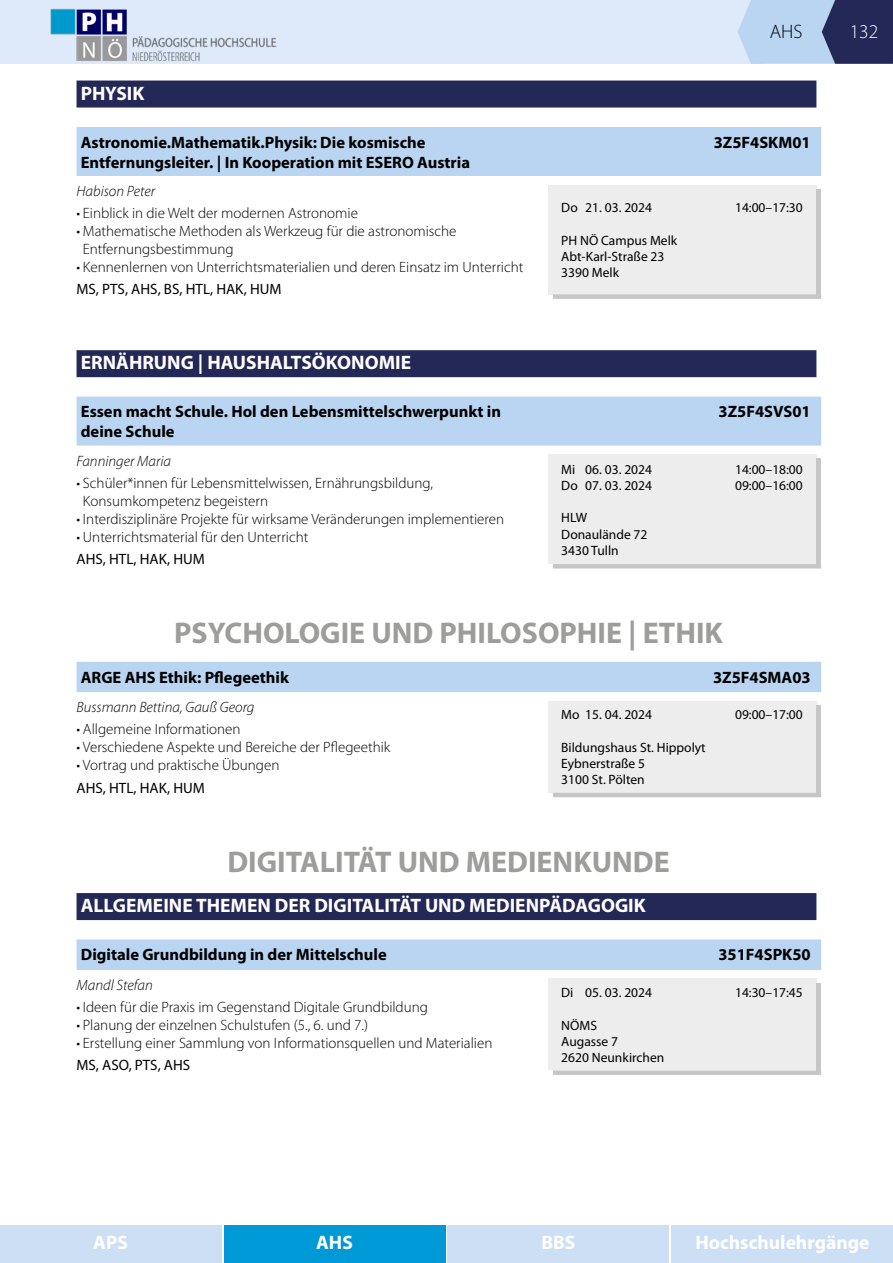
<style>
.page{position:relative;width:893px;height:1263px;background:#fff}
.page>*{position:absolute;margin:0;border:0;box-sizing:border-box;transform-origin:0 0}
.t1{font:700 30px "Myriad Pro";color:#9d9d9c}
.t2{font:700 19.5px "Myriad Pro";color:#fff}
.t3{font:300 19.5px "Myriad Pro";color:#000}
.t4{font:300 19.5px "Myriad Pro";color:#fff}
.t5{font:700 16.5px/19.8px "Myriad Pro";color:#000}
.t6{font:300 15px/18px "Myriad Pro";color:#000}
.t7{font:15px "Myriad Pro";color:#000}
.t8{font:italic 300 15px "Myriad Pro";color:#000}
.t9{font:13.5px/16.2px "Myriad Pro";color:#000}
</style>
<div class="page">
<div style="left:0;top:0;width:765px;height:64px;background:#deeaf9"></div>
<svg style="left:738px;top:0;width:155px;height:64px;background:#7c8eb1"></svg>
<img style="left:50px;top:8px;width:227px;height:54px">
<div style="left:0;top:1226px;width:221px;height:37px;background:#ccdff5"></div>
<div style="left:224px;top:1226px;width:221px;height:37px;background:#0099d7"></div>
<div style="left:448px;top:1226px;width:221px;height:37px;background:#ccdff5"></div>
<div style="left:672px;top:1226px;width:221px;height:37px;background:#ccdff5"></div>
<div style="left:77px;top:81px;width:739px;height:27px;background:#232856"></div>
<div style="left:77px;top:350px;width:739px;height:27px;background:#232856"></div>
<div style="left:77px;top:893px;width:739px;height:27px;background:#232856"></div>
<div style="left:77px;top:127px;width:744px;height:49px;background:#b9d5f1"></div>
<div style="left:549px;top:185px;width:268px;height:109px;background:#ededed"></div>
<hr style="left:817px;top:189px;width:4px;height:105px;background:#c6c6c6">
<svg style="left:553px;top:294px;width:268px;height:5px"></svg>
<div style="left:77px;top:397px;width:744px;height:49px;background:#b9d5f1"></div>
<div style="left:549px;top:454px;width:268px;height:110px;background:#ededed"></div>
<hr style="left:817px;top:459px;width:4px;height:105px;background:#c6c6c6">
<svg style="left:553px;top:564px;width:268px;height:4px"></svg>
<div style="left:77px;top:662px;width:744px;height:30px;background:#b9d5f1"></div>
<div style="left:549px;top:701px;width:268px;height:92px;background:#ededed"></div>
<hr style="left:817px;top:705px;width:4px;height:88px;background:#c6c6c6">
<svg style="left:553px;top:793px;width:268px;height:4px"></svg>
<div style="left:77px;top:939px;width:744px;height:31px;background:#b9d5f1"></div>
<div style="left:549px;top:978px;width:268px;height:92px;background:#ededed"></div>
<hr style="left:817px;top:983px;width:4px;height:87px;background:#c6c6c6">
<svg style="left:553px;top:1070px;width:268px;height:5px"></svg>
<h2 class="t3" style="left:770px;top:21px;width:34px">AHS</h2>
<h2 class="t4" style="left:850px;top:21px;width:30px">132</h2>
<h2 class="t2" style="left:81px;top:82px;width:65px">PHYSIK</h2>
<p class="t5" style="left:81px;top:133px;width:391px">Astronomie.Mathematik.Physik: Die kosmische<br>Entfernungsleiter. | In Kooperation mit ESERO Austria</p>
<p class="t5" style="left:714px;top:133px;width:99px">3Z5F4SKM01</p>
<p class="t8" style="left:77px;top:182px;width:80px">Habison Peter</p>
<p class="t6" style="left:77px;top:204px;width:283px">• Einblick in die Welt der modernen Astronomie</p>
<p class="t6" style="left:83px;top:222px;width:375px;text-indent:-6px">• Mathematische Methoden als Werkzeug für die astronomische<br>Entfernungsbestimmung</p>
<p class="t6" style="left:77px;top:258px;width:448px">• Kennenlernen von Unterrichtsmaterialien und deren Einsatz im Unterricht</p>
<p class="t7" style="left:77px;top:281px;width:206px">MS, PTS, AHS, BS, HTL, HAK, HUM</p>
<p class="t9" style="left:561px;top:200px;width:92px">Do 21. 03. 2024</p>
<p class="t9" style="left:735px;top:200px;width:69px">14:00–17:30</p>
<p class="t9" style="left:561px;top:232px;width:117px">PH NÖ Campus Melk<br>Abt-Karl-Straße 23<br>3390 Melk</p>
<h2 class="t2" style="left:81px;top:352px;width:332px">ERNÄHRUNG | HAUSHALTSÖKONOMIE</h2>
<p class="t5" style="left:81px;top:402px;width:422px">Essen macht Schule. Hol den Lebensmittelschwerpunkt in deine Schule</p>
<p class="t5" style="left:718px;top:402px;width:94px">3Z5F4SVS01</p>
<p class="t8" style="left:77px;top:451px;width:96px">Fanninger Maria</p>
<p class="t6" style="left:83px;top:474px;width:352px;text-indent:-6px">• Schüler*innen für Lebensmittelwissen, Ernährungsbildung,<br>Konsumkompetenz begeistern</p>
<p class="t6" style="left:77px;top:510px;width:429px">• Interdisziplinäre Projekte für wirksame Veränderungen implementieren</p>
<p class="t6" style="left:77px;top:528px;width:233px">• Unterrichtsmaterial für den Unterricht</p>
<p class="t7" style="left:77px;top:551px;width:130px">AHS, HTL, HAK, HUM</p>
<p class="t9" style="left:561px;top:461px;width:92px">Mi 06. 03. 2024</p>
<p class="t9" style="left:735px;top:461px;width:69px">14:00–18:00</p>
<p class="t9" style="left:561px;top:478px;width:92px">Do 07. 03. 2024</p>
<p class="t9" style="left:735px;top:478px;width:69px">09:00–16:00</p>
<p class="t9" style="left:561px;top:510px;width:88px">HLW<br>Donaulände 72<br>3430 Tulln</p>
<h1 class="t1" style="left:174px;top:616px;width:550px">PSYCHOLOGIE UND PHILOSOPHIE | ETHIK</h1>
<p class="t5" style="left:81px;top:667px;width:210px">ARGE AHS Ethik: Pflegeethik</p>
<p class="t5" style="left:713px;top:667px;width:99px">3Z5F4SMA03</p>
<p class="t8" style="left:77px;top:698px;width:179px">Bussmann Bettina, Gauß Georg</p>
<p class="t6" style="left:77px;top:720px;width:166px">• Allgemeine Informationen</p>
<p class="t6" style="left:77px;top:738px;width:315px">• Verschiedene Aspekte und Bereiche der Pflegeethik</p>
<p class="t6" style="left:77px;top:756px;width:204px">• Vortrag und praktische Übungen</p>
<p class="t7" style="left:77px;top:779px;width:130px">AHS, HTL, HAK, HUM</p>
<p class="t9" style="left:561px;top:707px;width:92px">Mo 15. 04. 2024</p>
<p class="t9" style="left:735px;top:707px;width:69px">09:00–17:00</p>
<p class="t9" style="left:561px;top:739px;width:146px">Bildungshaus St. Hippolyt<br>Eybnerstraße 5<br>3100 St. Pölten</p>
<h1 class="t1" style="left:227px;top:845px;width:444px">DIGITALITÄT UND MEDIENKUNDE</h1>
<h2 class="t2" style="left:81px;top:895px;width:566px">ALLGEMEINE THEMEN DER DIGITALITÄT UND MEDIENPÄDAGOGIK</h2>
<p class="t5" style="left:81px;top:945px;width:307px">Digitale Grundbildung in der Mittelschule</p>
<p class="t5" style="left:718px;top:945px;width:94px">351F4SPK50</p>
<p class="t8" style="left:77px;top:976px;width:78px">Mandl Stefan</p>
<p class="t6" style="left:77px;top:998px;width:353px">• Ideen für die Praxis im Gegenstand Digitale Grundbildung</p>
<p class="t6" style="left:77px;top:1016px;width:293px">• Planung der einzelnen Schulstufen (5., 6. und 7.)</p>
<p class="t6" style="left:77px;top:1034px;width:417px">• Erstellung einer Sammlung von Informationsquellen und Materialien</p>
<p class="t7" style="left:77px;top:1057px;width:115px">MS, ASO, PTS, AHS</p>
<p class="t9" style="left:561px;top:985px;width:92px">Di 05. 03. 2024</p>
<p class="t9" style="left:735px;top:985px;width:69px">14:30–17:45</p>
<p class="t9" style="left:561px;top:1017px;width:104px">NÖMS<br>Augasse 7<br>2620 Neunkirchen</p>
<h2 class="t2" style="left:93px;top:1231px;width:36px">APS</h2>
<h2 class="t2" style="left:316px;top:1231px;width:38px">AHS</h2>
<h2 class="t2" style="left:541px;top:1231px;width:36px">BBS</h2>
<h2 class="t2" style="left:695px;top:1231px;width:176px">Hochschulehrgänge</h2>
</div>
